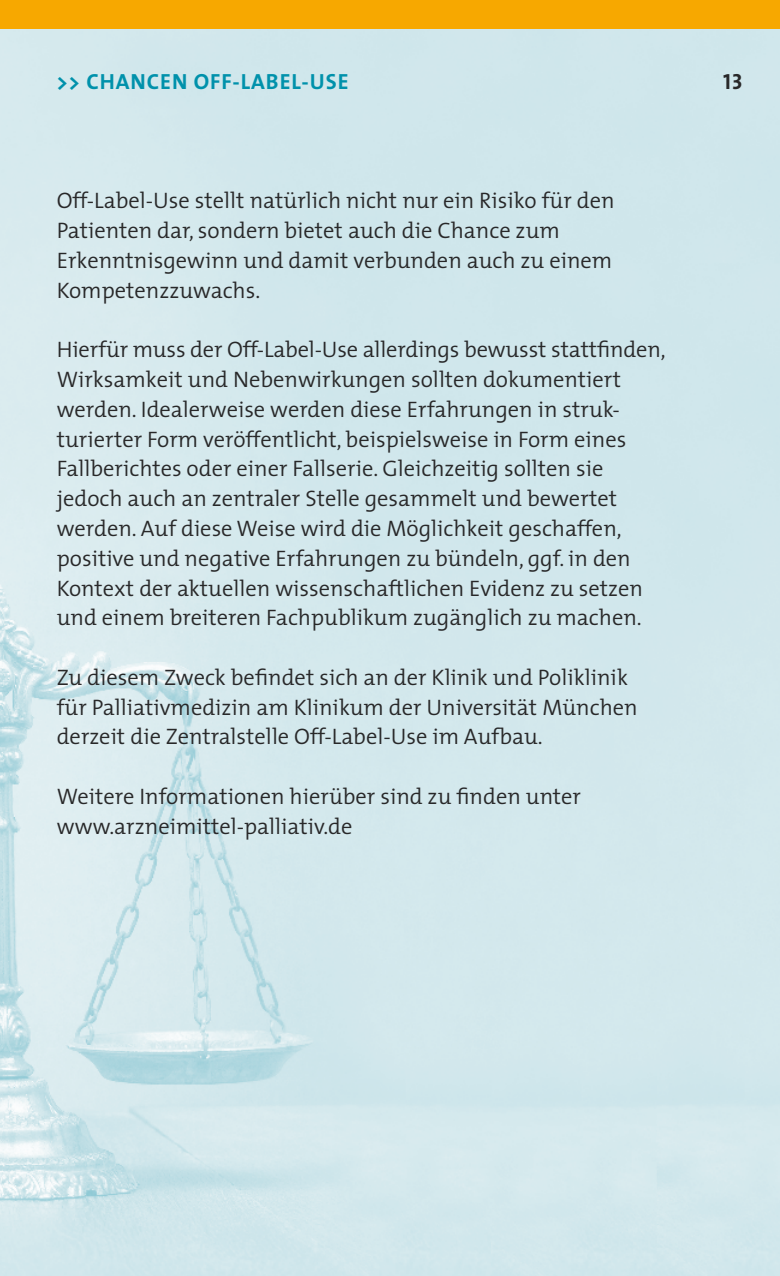
<style>
.page{position:relative;width:780px;height:1276px;background:#fff}
.page>*{position:absolute;margin:0;border:0;box-sizing:border-box;transform-origin:0 0}
.t1{font:300 22.5px/29.8px "The Mix";color:#282829}
.t2{font:22px "The Sans Bold Caps";letter-spacing:.04em;color:#0091ab}
.t3{font:22px "The Sans Bold Caps";color:#282829}
.s1{font-family:"The Sans";font-weight:700}
</style>
<div class="page">
<img style="left:0;top:28px;width:780px;height:1248px">
<div style="left:0;top:0;width:780px;height:28px;background:#f7a800"></div>
<p class="t2" style="left:57px;top:63px;width:45px"><span class="s1">&gt;&gt;</span> CHAN</p>
<p class="t2" style="left:147px;top:63px;width:113px">CEN OFF-LABEL</p>
<p class="t2" style="left:301px;top:63px;width:36px">-USE</p>
<p class="t1" style="left:57px;top:185px;width:559px">Off-Label-Use stellt natürlich nicht nur ein Risiko für den Patienten dar, sondern bietet auch die Chance zum Erkenntnisgewinn und damit verbunden auch zu einem Kompetenzzuwachs.</p>
<p class="t1" style="left:57px;top:334px;width:610px">Hierfür muss der Off-Label-Use allerdings bewusst stattfinden, Wirksamkeit und Nebenwirkungen sollten dokumentiert werden. Idealerweise werden diese Erfahrungen in struk&shy;turierter Form veröffentlicht, beispielsweise in Form eines Fallberichtes oder einer Fallserie. Gleichzeitig sollten sie jedoch auch an zentraler Stelle gesammelt und bewertet werden. Auf diese Weise wird die Möglichkeit geschaffen, positive und negative Erfahrungen zu bündeln, ggf. in den Kontext der aktuellen wissenschaftlichen Evidenz zu setzen und einem breiteren Fachpublikum zugänglich zu machen.</p>
<p class="t1" style="left:57px;top:661px;width:582px">Zu diesem Zweck befindet sich an der Klinik und Poliklinik für Palliativmedizin am Klinikum der Universität München derzeit die Zentralstelle Off-Label-Use im Aufbau.</p>
<p class="t1" style="left:57px;top:781px;width:526px">Weitere Informationen hierüber sind zu finden unter www.arzneimittel-palliativ.de</p>
<p class="t3" style="left:723px;top:63px;width:21px">13</p>
</div>
